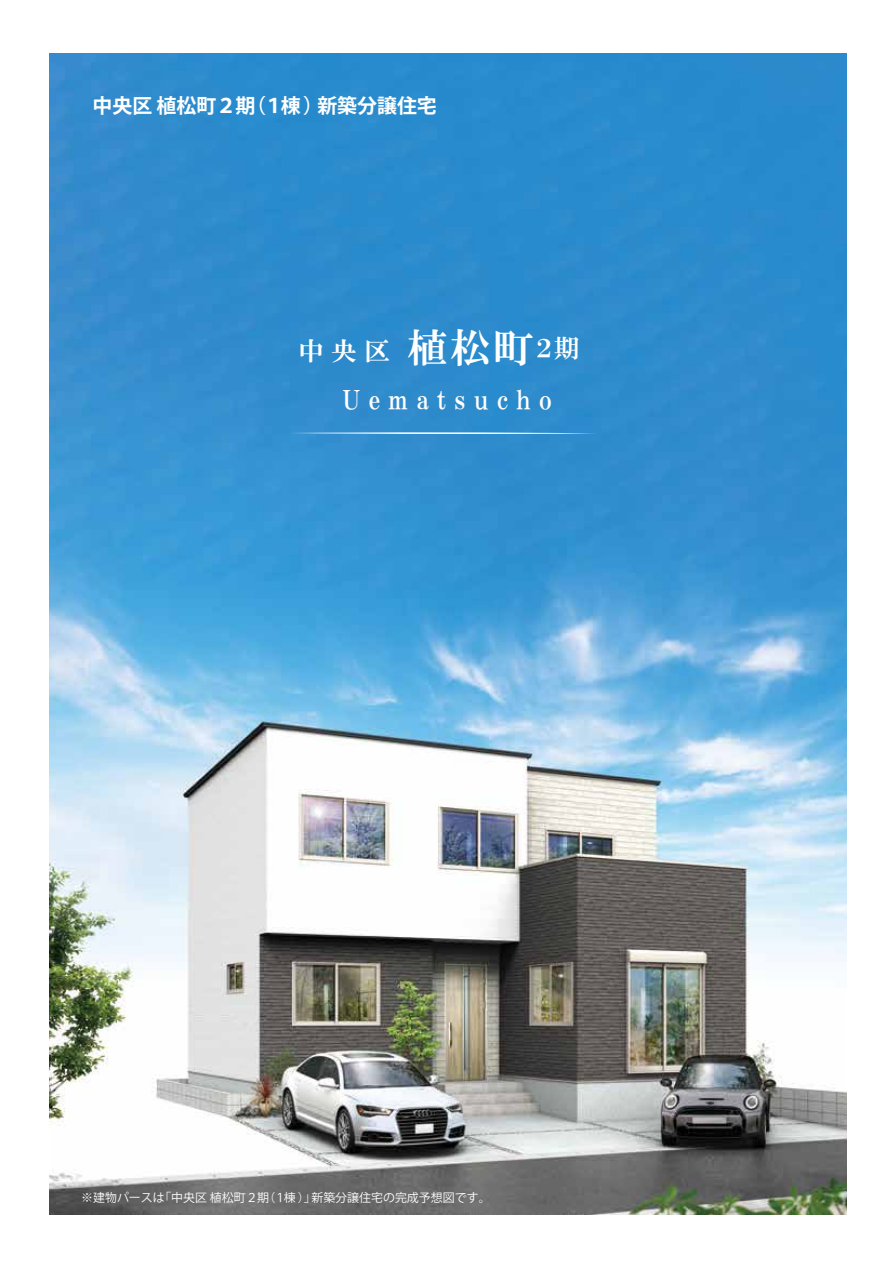
<style>
.page{position:relative;width:893px;height:1263px;background:#fff}
.page>*{position:absolute;margin:0;border:0;box-sizing:border-box;transform-origin:0 0}
.t1{font:40.5px "HGP Mincho E";color:#fff}
.t2{font:25.95px "HGP Mincho E";letter-spacing:.31em;color:#fff}
.t3{font:25.65px "HGP Mincho E";color:#fff}
.t4{font:700 19.95px "Koz Go Pro";color:#fff}
.t5{font:12px "Koz Go Pro";color:#fff}
.s1{font-size:25.2px}
</style>
<div class="page">
<img style="left:50px;top:53px;width:797px;height:1162px">
<svg style="left:288px;top:432px;width:309px;height:2px"></svg>
<h3 class="t4" style="left:93px;top:92px;width:346px">中央区 植松町２期（１棟）新築分譲住宅</h3>
<h1 class="t1" style="left:407px;top:327px;width:174px">植松町<span class="s1">２期</span></h1>
<h2 class="t2" style="left:343px;top:387px;width:211px">Uematsucho</h2>
<h3 class="t3" style="left:298px;top:338px;width:93px">中央区</h3>
<p class="t5" style="left:81px;top:1190px;width:411px">※建物パースは「中央区 植松町２期（１棟）」新築分譲住宅の完成予想図です。</p>
</div>
